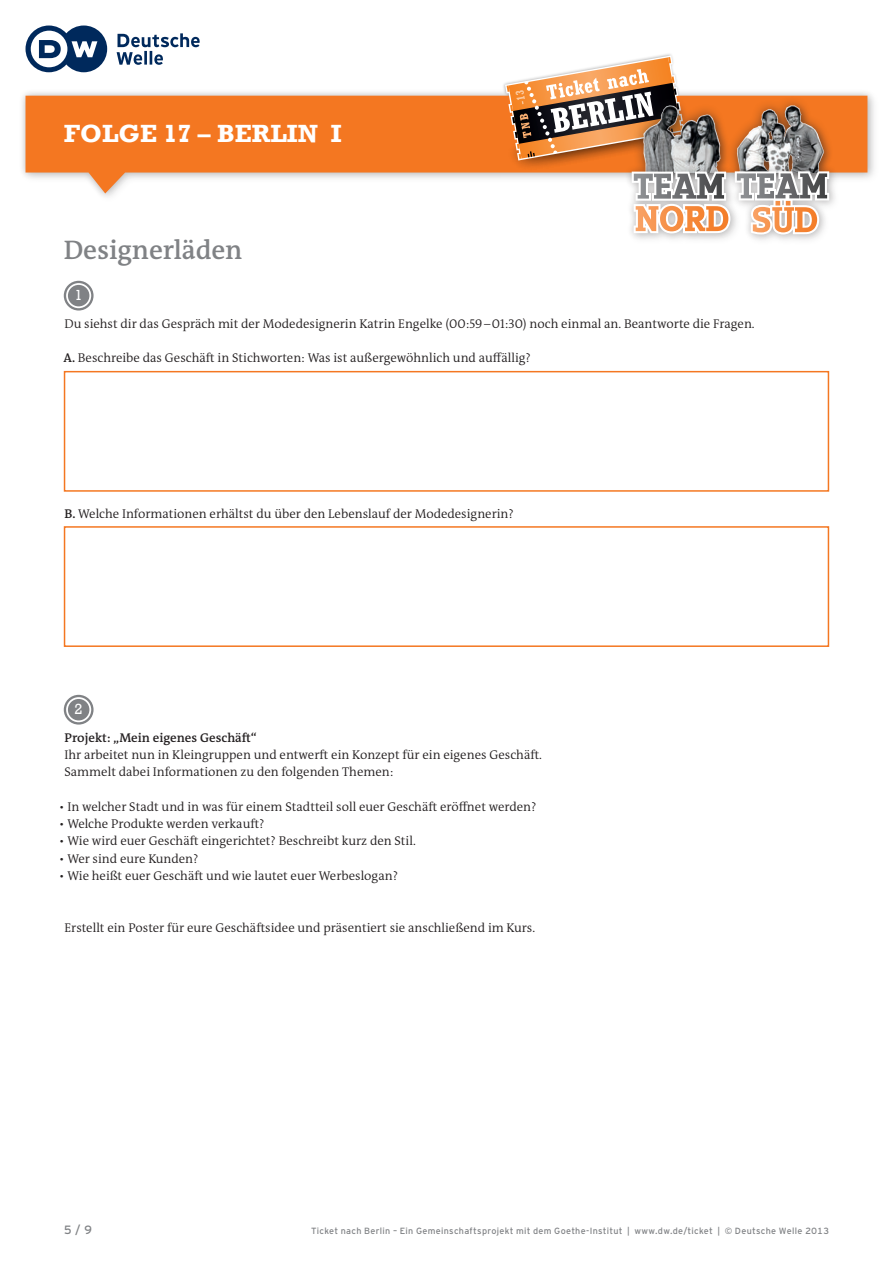
<style>
.page{position:relative;width:893px;height:1263px;background:#fff}
.page>*{position:absolute;margin:0;border:0;box-sizing:border-box;transform-origin:0 0}
.t1{font:600 27px "DW The Antiqua B W6";letter-spacing:-.005em;color:#808285}
.t2{font:700 25.5px "Rockwell";color:#fff}
.t3{font:15px "Rockwell";color:#fff}
.t4{font:300 12.75px/17.2px "DW The Antiqua B W4";color:#231f20}
.t5{font:600 12.75px "DW The Antiqua B W6";color:#231f20}
.t6{font:12px "Interstate DW Line";color:#808285}
.t7{font:9px "Interstate DW Line";letter-spacing:.035em;color:#808285}
.s1{font-family:"DW The Antiqua B W6";font-weight:600}
</style>
<div class="page">
<div style="left:18px;top:88px;width:857px;height:112px;background:#231f20;opacity:.25"></div>
<svg style="left:26px;top:96px;width:841px;height:97px;fill:#f47721"></svg>
<img style="left:497px;top:102px;width:127px;height:80px">
<img style="left:500px;top:54px;width:190px;height:111px">
<svg style="left:505px;top:55px;width:179px;height:105px"></svg>
<div style="left:726px;top:95px;width:108px;height:89px;background:#231f20;opacity:.5"></div>
<img style="left:735px;top:105px;width:120px;height:68px">
<div style="left:729px;top:165px;width:112px;height:81px;background:#231f20;opacity:.15"></div>
<div style="left:727px;top:164px;width:110px;height:78px;background:#231f20;opacity:.25"></div>
<div style="left:632px;top:95px;width:98px;height:89px;background:#231f20;opacity:.5"></div>
<img style="left:639px;top:103px;width:92px;height:61px">
<div style="left:626px;top:166px;width:116px;height:80px;background:#fefefe"></div>
<div style="left:624px;top:164px;width:114px;height:77px;background:#231f20;opacity:.25"></div>
<svg style="left:632px;top:171px;width:197px;height:63px"></svg>
<img style="left:634px;top:174px;width:90px;height:25px">
<img style="left:636px;top:206px;width:92px;height:25px">
<svg style="left:64px;top:281px;width:30px;height:29px"></svg>
<div style="left:68px;top:285px;width:21px;height:21px;background:#808285;border-radius:50%"></div>
<svg style="left:64px;top:695px;width:30px;height:30px"></svg>
<div style="left:68px;top:699px;width:21px;height:21px;background:#808285;border-radius:50%"></div>
<div style="left:64px;top:371px;width:765px;height:121px;border:2px solid #f47721"></div>
<div style="left:64px;top:526px;width:765px;height:121px;border:2px solid #f47721"></div>
<svg style="left:117px;top:33px;width:83px;height:32px"></svg>
<svg style="left:26px;top:26px;width:81px;height:46px"></svg>
<h2 class="t2" style="left:64px;top:118px;width:279px">FOLGE 17 – BERLIN I</h2>
<h1 class="t1" style="left:64px;top:232px;width:180px">Designerläden</h1>
<p class="t3" style="left:75px;top:287px;width:10px">1</p>
<p class="t4" style="left:64px;top:315px;width:692px">Du siehst dir das Gespräch mit der Modedesignerin Katrin Engelke (00:59–01:30) noch einmal an. Beantworte die Fragen.</p>
<p class="t4" style="left:64px;top:349px;width:469px"><span class="s1">A.</span> Beschreibe das Geschäft in Stichworten: Was ist außergewöhnlich und auffällig?</p>
<p class="t4" style="left:65px;top:505px;width:451px"><span class="s1">B.</span> Welche Informationen erhältst du über den Lebenslauf der Modedesignerin?</p>
<p class="t3" style="left:75px;top:701px;width:10px">2</p>
<p class="t5" style="left:65px;top:729px;width:194px">Projekt: „Mein eigenes Geschäft“</p>
<p class="t4" style="left:64px;top:746px;width:479px">Ihr arbeitet nun in Kleingruppen und entwerft ein Konzept für ein eigenes Geschäft.<br>Sammelt dabei Informationen zu den folgenden Themen:</p>
<p class="t4" style="left:59px;top:798px;width:479px">• In welcher Stadt und in was für einem Stadtteil soll euer Geschäft eröffnet werden?</p>
<p class="t4" style="left:59px;top:815px;width:207px">• Welche Produkte werden verkauft?</p>
<p class="t4" style="left:59px;top:832px;width:358px">• Wie wird euer Geschäft eingerichtet? Beschreibt kurz den Stil.</p>
<p class="t4" style="left:59px;top:850px;width:141px">• Wer sind eure Kunden?</p>
<p class="t4" style="left:59px;top:867px;width:340px">• Wie heißt euer Geschäft und wie lautet euer Werbeslogan?</p>
<p class="t4" style="left:64px;top:919px;width:472px">Erstellt ein Poster für eure Geschäftsidee und präsentiert sie anschließend im Kurs.</p>
<p class="t6" style="left:64px;top:1222px;width:30px">5 / 9</p>
<p class="t7" style="left:311px;top:1225px;width:520px">Ticket nach Berlin – Ein Gemeinschaftsprojekt mit dem Goethe-Institut | www.dw.de/ticket | © Deutsche Welle 2013</p>
</div>
